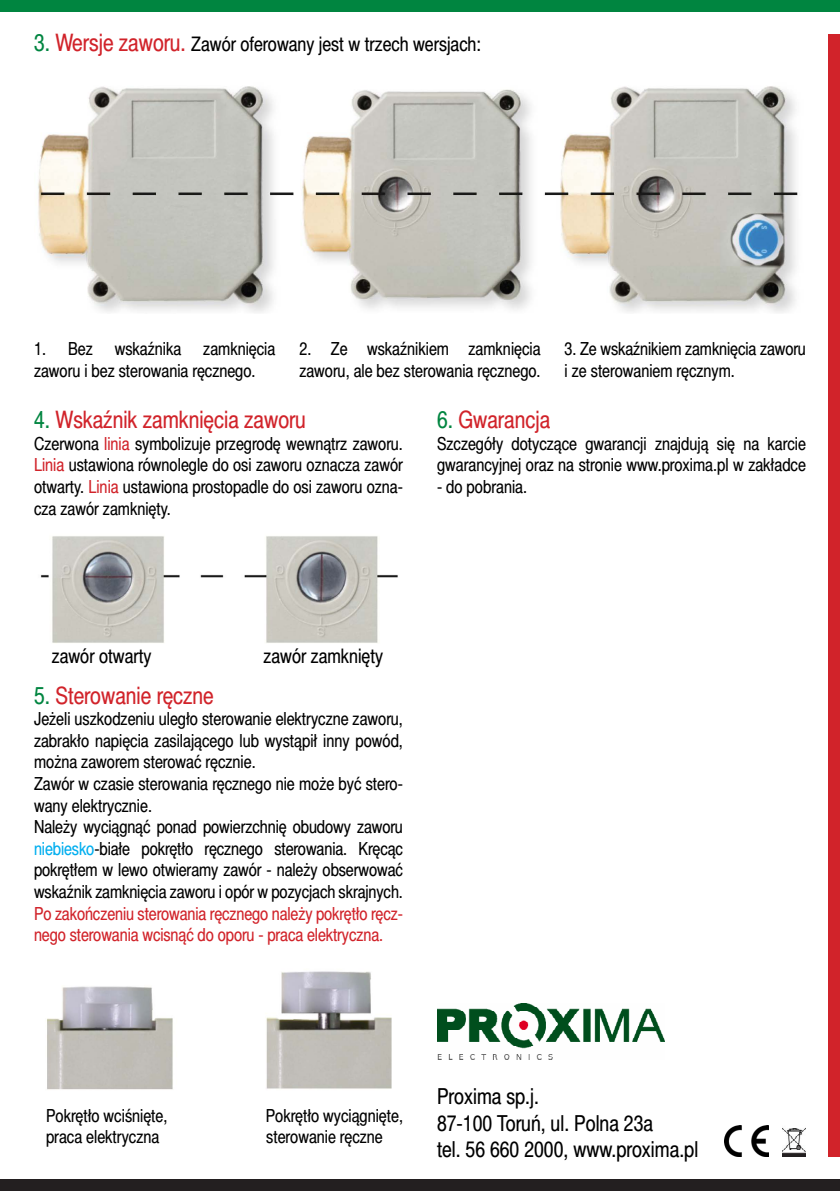
<style>
.page{position:relative;width:840px;height:1191px;background:#fff}
.page>*{position:absolute;margin:0;border:0;box-sizing:border-box;transform-origin:0 0}
.t1{font:24px "Switzer Cnd EFN";color:#d1232a}
.t2{font:22px "Switzer Cnd EFN";color:#000}
.t3{font:20px "Switzer Cnd EFN";color:#000}
.t4{font:18px/21.6px "Switzer Cnd EFN";color:#000}
.t5{font:18px/21.6px "Switzer Cnd EFN";letter-spacing:-.005em;color:#d1232a}
.s1{font-size:24px;color:#008540}
.s2{font-size:24px;color:#d1232a}
.s3{color:#008540}
.s4{color:#d1232a}
.s5{color:#00aeef}
</style>
<div class="page">
<div style="left:0;top:0;width:839px;height:11px;background:#008540"></div>
<div style="left:0;top:1179px;width:839px;height:12px;background:#231f20"></div>
<div style="left:828px;top:34px;width:11px;height:1123px;background:#d1232a"></div>
<img style="left:38px;top:86px;width:760px;height:227px">
<img style="left:40px;top:536px;width:358px;height:107px">
<img style="left:47px;top:971px;width:345px;height:119px">
<img style="left:437px;top:1003px;width:226px;height:57px">
<img style="left:724px;top:1125px;width:44px;height:32px">
<img style="left:782px;top:1128px;width:23px;height:28px">
<svg style="left:782px;top:1156px;width:23px;height:1px"></svg>
<p class="t3" style="left:34px;top:33px;width:448px"><span class="s1">3.</span> <span class="s2">Wersje zaworu.</span> Zawór oferowany jest w trzech wersjach:</p>
<p class="t4" style="left:34px;top:338px;width:243px">1. Bez wskaźnika zamknięcia zaworu i bez sterowania ręcznego.</p>
<p class="t4" style="left:299px;top:338px;width:243px">2. Ze wskaźnikiem zamknięcia zaworu, ale bez sterowania ręcznego.</p>
<p class="t4" style="left:564px;top:338px;width:243px">3. Ze wskaźnikiem zamknięcia zaworu i ze sterowaniem ręcznym.</p>
<p class="t1" style="left:34px;top:406px;width:273px"><span class="s3">4.</span> Wskaźnik zamknięcia zaworu</p>
<p class="t4" style="left:34px;top:432px;width:370px;text-align:justify">Czerwona <span class="s4">linia</span> symbolizuje przegrodę wewnątrz zaworu.<br><span class="s4">Linia</span> ustawiona równolegle do osi zaworu oznacza zawór otwarty. <span class="s4">Linia</span> ustawiona prostopadle do osi zaworu ozna&shy;cza zawór zamknięty.</p>
<p class="t1" style="left:437px;top:406px;width:115px"><span class="s3">6.</span> Gwarancja</p>
<p class="t4" style="left:437px;top:432px;width:370px">Szczegóły dotyczące gwarancji znajdują się na karcie gwarancyjnej oraz na stronie www.proxima.pl w zakładce</p>
<p class="t4" style="left:437px;top:476px;width:91px">- do pobrania.</p>
<p class="t3" style="left:52px;top:644px;width:101px">zawór otwarty</p>
<p class="t3" style="left:263px;top:644px;width:121px">zawór zamknięty</p>
<p class="t1" style="left:34px;top:681px;width:181px"><span class="s3">5.</span> Sterowanie ręczne</p>
<p class="t4" style="left:34px;top:708px;width:370px;text-align:justify">Jeżeli uszkodzeniu uległo sterowanie elektryczne zaworu, zabrakło napięcia zasilającego lub wystąpił inny powód, można zaworem sterować ręcznie.</p>
<p class="t4" style="left:34px;top:772px;width:370px">Zawór w czasie sterowania ręcznego nie może być stero&shy;wany elektrycznie.</p>
<p class="t4" style="left:34px;top:816px;width:370px;text-align:justify">Należy wyciągnąć ponad powierzchnię obudowy zaworu <span class="s5">niebiesko</span>-białe pokrętło ręcznego sterowania. Kręcąc pokrętłem w lewo otwieramy zawór - należy obserwować wskaźnik zamknięcia zaworu i opór w pozycjach skrajnych.</p>
<p class="t5" style="left:34px;top:902px;width:370px">Po zakończeniu sterowania ręcznego należy pokrętło ręcz&shy;nego sterowania wcisnąć do oporu - praca elektryczna.</p>
<p class="t4" style="left:46px;top:1104px;width:123px">Pokrętło wciśnięte,</p>
<p class="t4" style="left:265px;top:1104px;width:139px">Pokrętło wyciągnięte,</p>
<p class="t4" style="left:46px;top:1126px;width:115px">praca elektryczna</p>
<p class="t4" style="left:266px;top:1126px;width:118px">sterowanie ręczne</p>
<p class="t2" style="left:437px;top:1083px;width:103px">Proxima sp.j.</p>
<p class="t2" style="left:437px;top:1110px;width:217px">87-100 Toruń, ul. Polna 23a</p>
<p class="t2" style="left:437px;top:1136px;width:262px">tel. 56 660 2000, www.proxima.pl</p>
</div>
